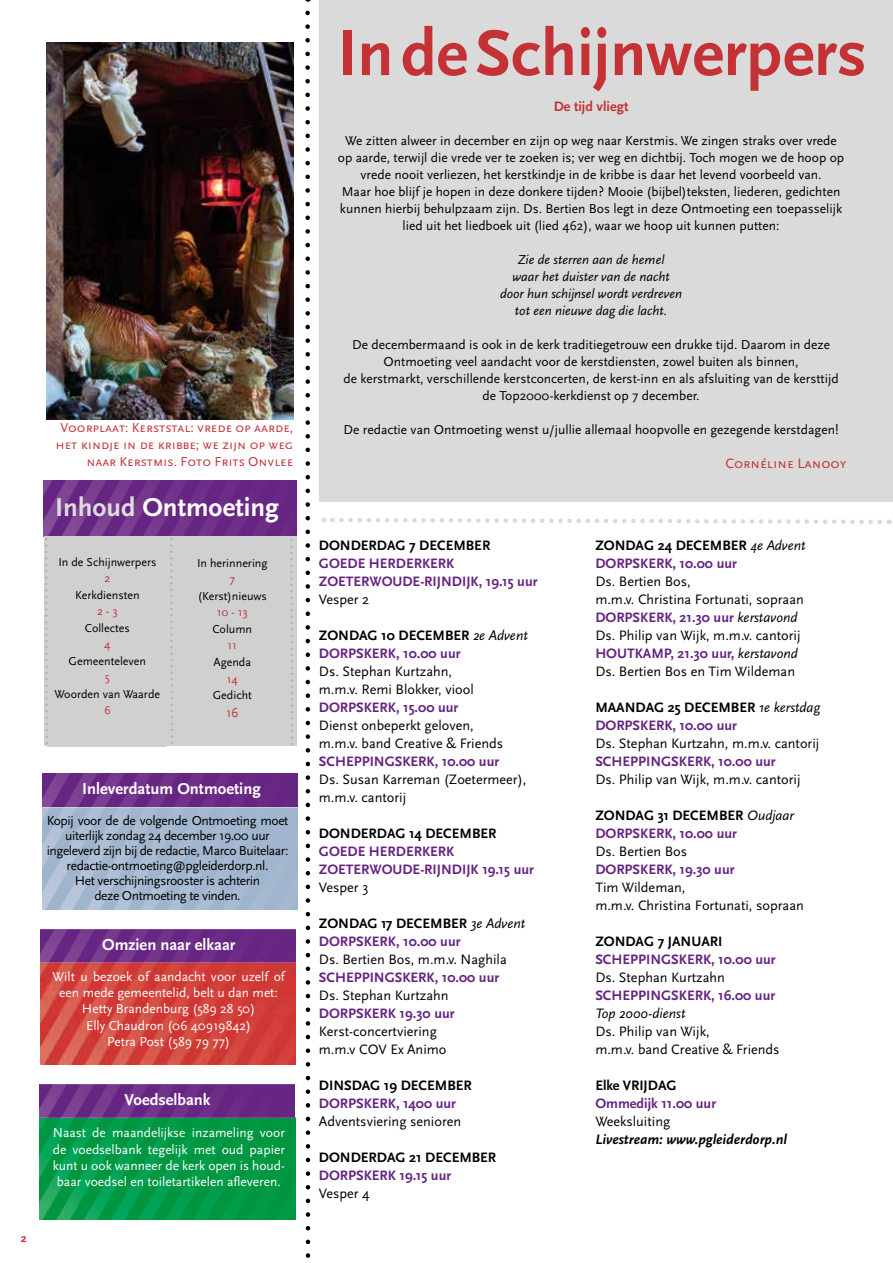
<style>
.page{position:relative;width:893px;height:1263px;background:#fff}
.page>*{position:absolute;margin:0;border:0;box-sizing:border-box;transform-origin:0 0}
.t1{font:700 67.5px "Scala Sans Pro";color:#c43236}
.t2{font:700 27px "Scala Sans Pro";color:#fff}
.t3{font:700 16.5px "Scala Sans Pro";color:#fff}
.t4{font:14.25px/18px "Scala Sans Pro";color:#000}
.t5{font:700 14.25px/18px "Scala Sans Pro";color:#662383}
.t6{font:700 14.25px "Scala Sans Pro";color:#000}
.t7{font:italic 700 14.25px "Scala Sans Pro";color:#000}
.t8{font:14.25px "Scala Sans Caps";color:#c43236}
.t9{font:italic 14.25px "Scala Sans Pro";color:#000}
.t10{font:700 14.25px "Scala Sans Pro";color:#c43236}
.t11{font:13.5px/17px "Scala Sans Pro";color:#000;text-align:center}
.t12{font:13.5px/16.2px "Scala Sans Pro";color:#fff;text-align:justify}
.t13{font:13.5px/15px "Scala Sans Pro";letter-spacing:-.03em;color:#000;text-align:center}
.t14{font:italic 13.5px/17px "Scala Sans Pro";color:#000;text-align:center}
.t15{font:13.5px/17.2px "Scala Sans Caps";color:#c43236;text-align:right}
.t16{font:13.5px "Scala Sans Pro";color:#c43236}
.t17{font:12px "Scala Sans Pro";color:#000}
.t18{font:12px "Scala Sans Pro";color:#c43236}
.t19{font:700 12px "Scala Sans Pro";color:#c43236}
.s1{color:#dfdcdb}
.s2{color:#000}
.s3{font-weight:400;font-style:italic;color:#000}
.s4{font-weight:700;color:#662383}
.s5{font-style:italic}
</style>
<div class="page">
<div style="left:319px;top:0;width:574px;height:502px;background:#dadada"></div>
<img style="left:42px;top:774px;width:256px;height:136px">
<svg style="left:323px;top:518px;width:567px;height:6px"></svg>
<svg style="left:305px;top:13px;width:5px;height:1245px"></svg>
<img style="left:44px;top:481px;width:253px;height:55px">
<div style="left:44px;top:536px;width:252px;height:209px;background:#d0d0d0"></div>
<div style="left:48px;top:539px;width:119px;height:208px;background:#d0d0d0"></div>
<div style="left:177px;top:540px;width:111px;height:206px;background:#d0d0d0"></div>
<svg style="left:45px;top:538px;width:3px;height:206px"></svg>
<svg style="left:170px;top:538px;width:3px;height:206px"></svg>
<svg style="left:290px;top:539px;width:3px;height:206px"></svg>
<img style="left:40px;top:929px;width:256px;height:135px">
<img style="left:40px;top:1084px;width:255px;height:135px">
<img style="left:46px;top:43px;width:247px;height:377px">
<p class="t15" style="left:56px;top:419px;width:239px">Voorplaat: Kerststal: vrede op aarde, het kindje in de kribbe; we zijn op weg naar Kerstmis. Foto Frits Onvlee</p>
<h2 class="t2" style="left:55px;top:492px;width:225px"><span class="s1">Inhoud</span> Ontmoeting</h2>
<p class="t17" style="left:58px;top:555px;width:100px">In de Schijnwerpers</p>
<p class="t18" style="left:104px;top:571px;width:7px">2</p>
<p class="t17" style="left:75px;top:588px;width:66px">Kerkdiensten</p>
<p class="t18" style="left:97px;top:604px;width:22px">2 - 3</p>
<p class="t17" style="left:85px;top:621px;width:46px">Collectes</p>
<p class="t18" style="left:104px;top:637px;width:8px">4</p>
<p class="t17" style="left:69px;top:654px;width:79px">Gemeenteleven</p>
<p class="t18" style="left:105px;top:670px;width:6px">5</p>
<p class="t17" style="left:55px;top:687px;width:107px">Woorden van Waarde</p>
<p class="t18" style="left:104px;top:703px;width:8px">6</p>
<p class="t17" style="left:197px;top:556px;width:72px">In herinnering</p>
<p class="t18" style="left:230px;top:573px;width:7px">7</p>
<p class="t17" style="left:198px;top:589px;width:71px">(Kerst)nieuws</p>
<p class="t18" style="left:217px;top:606px;width:32px">10 - 13</p>
<p class="t17" style="left:213px;top:622px;width:41px">Column</p>
<p class="t18" style="left:228px;top:639px;width:11px">11</p>
<p class="t17" style="left:214px;top:655px;width:39px">Agenda</p>
<p class="t18" style="left:227px;top:672px;width:12px">14</p>
<p class="t17" style="left:213px;top:688px;width:41px">Gedicht</p>
<p class="t16" style="left:226px;top:705px;width:14px">16</p>
<p class="t19" style="left:21px;top:1231px;width:7px">2</p>
<p class="t3" style="left:82px;top:779px;width:180px">Inleverdatum Ontmoeting</p>
<p class="t13" style="left:47px;top:813px;width:243px">Kopij voor de de volgende Ontmoeting moet uiterlijk zondag 24 december 19.00 uur ingeleverd zijn bij de redactie, Marco Buitelaar: redactie-ontmoeting@pgleiderdorp.nl.<br>Het verschijningsrooster is achterin<br>deze Ontmoeting te vinden.</p>
<p class="t3" style="left:102px;top:935px;width:135px">Omzien naar elkaar</p>
<p class="t12" style="left:53px;top:968px;width:234px;text-align:center">Wilt u bezoek of aandacht voor uzelf of een mede gemeentelid, belt u dan met:<br>Hetty Brandenburg (589 28 50)<br>Elly Chaudron (06 40919842)<br>Petra Post (589 79 77)</p>
<p class="t3" style="left:124px;top:1090px;width:88px">Voedselbank</p>
<p class="t12" style="left:53px;top:1125px;width:234px">Naast de maandelijkse inzameling voor de voedselbank tegelijk met oud papier kunt u ook wanneer de kerk open is houd&shy;baar voedsel en toiletartikelen afleveren.</p>
<p class="t12" style="left:54px;top:1130px;width:234px">Naast de maandelijkse inzameling voor de voedselbank tegelijk met oud papier kunt u ook wanneer de kerk open is houd&shy;baar voedsel en toiletartikelen afleveren.</p>
<h1 class="t1" style="left:337px;top:14px;width:531px">In de Schijnwerpers</h1>
<p class="t10" style="left:554px;top:98px;width:76px">De tijd vliegt</p>
<p class="t11" style="left:338px;top:132px;width:508px">We zitten alweer in december en zijn op weg naar Kerstmis. We zingen straks over vrede op aarde, terwijl die vrede ver te zoeken is; ver weg en dichtbij. Toch mogen we de hoop op vrede nooit verliezen, het kerstkindje in de kribbe is daar het levend voorbeeld van.<br>Maar hoe blijf je hopen in deze donkere tijden? Mooie (bijbel)teksten, liederen, gedichten kunnen hierbij behulpzaam zijn. Ds. Bertien Bos legt in deze Ontmoeting een toepasselijk lied uit het liedboek uit (lied 462), waar we hoop uit kunnen putten:</p>
<p class="t14" style="left:500px;top:251px;width:183px">Zie de sterren aan de hemel<br>waar het duister van de nacht door hun schijnsel wordt verdreven tot een nieuwe dag die lacht.</p>
<p class="t11" style="left:343px;top:336px;width:497px">De decembermaand is ook in de kerk traditiegetrouw een drukke tijd. Daarom in deze Ontmoeting veel aandacht voor de kerstdiensten, zowel buiten als binnen,<br>de kerstmarkt, verschillende kerstconcerten, de kerst-inn en als afsluiting van de kersttijd de Top2000-kerkdienst op 7 december.</p>
<p class="t11" style="left:344px;top:421px;width:497px">De redactie van Ontmoeting wenst u/jullie allemaal hoopvolle en gezegende kerstdagen!</p>
<p class="t8" style="left:725px;top:456px;width:123px">Cornéline Lanooy</p>
<p class="t6" style="left:319px;top:538px;width:173px">DONDERDAG 7 DECEMBER</p>
<p class="t5" style="left:319px;top:555px;width:220px">GOEDE HERDERKERK<br>ZOETERWOUDE-RIJNDIJK, 19.15 uur</p>
<p class="t4" style="left:319px;top:591px;width:52px">Vesper 2</p>
<p class="t5" style="left:319px;top:627px;width:210px"><span class="s2">ZONDAG 10 DECEMBER</span> <span class="s3">2e Advent<br></span>DORPSKERK, 10.00 uur</p>
<p class="t4" style="left:319px;top:663px;width:156px">Ds. Stephan Kurtzahn, m.m.v. Remi Blokker, viool</p>
<p class="t5" style="left:319px;top:699px;width:141px">DORPSKERK, 15.00 uur</p>
<p class="t4" style="left:319px;top:717px;width:186px">Dienst onbeperkt geloven, m.m.v. band Creative &amp; Friends</p>
<p class="t5" style="left:319px;top:753px;width:182px">SCHEPPINGSKERK, 10.00 uur</p>
<p class="t4" style="left:319px;top:771px;width:209px">Ds. Susan Karreman (Zoetermeer), m.m.v. cantorij</p>
<p class="t6" style="left:319px;top:826px;width:179px">DONDERDAG 14 DECEMBER</p>
<p class="t5" style="left:319px;top:843px;width:217px">GOEDE HERDERKERK<br>ZOETERWOUDE-RIJNDIJK 19.15 uur</p>
<p class="t4" style="left:319px;top:879px;width:51px">Vesper 3</p>
<p class="t5" style="left:319px;top:915px;width:208px"><span class="s2">ZONDAG 17 DECEMBER</span> <span class="s3">3e Advent<br></span>DORPSKERK, 10.00 uur</p>
<p class="t4" style="left:319px;top:951px;width:189px">Ds. Bertien Bos, m.m.v. Naghila</p>
<p class="t5" style="left:319px;top:969px;width:182px">SCHEPPINGSKERK, 10.00 uur</p>
<p class="t4" style="left:319px;top:987px;width:131px">Ds. Stephan Kurtzahn</p>
<p class="t5" style="left:319px;top:1005px;width:137px">DORPSKERK 19.30 uur</p>
<p class="t4" style="left:319px;top:1023px;width:129px">Kerst-concertviering m.m.v COV Ex Animo</p>
<p class="t6" style="left:319px;top:1078px;width:154px">DINSDAG 19 DECEMBER</p>
<p class="t5" style="left:319px;top:1095px;width:139px">DORPSKERK, 1400 uur</p>
<p class="t4" style="left:319px;top:1113px;width:144px">Adventsviering senioren</p>
<p class="t6" style="left:319px;top:1150px;width:179px">DONDERDAG 21 DECEMBER</p>
<p class="t5" style="left:319px;top:1167px;width:134px">DORPSKERK 19.15 uur</p>
<p class="t4" style="left:319px;top:1185px;width:52px">Vesper 4</p>
<p class="t5" style="left:595px;top:537px;width:212px"><span class="s2">ZONDAG 24 DECEMBER</span> <span class="s3">4e Advent<br></span>DORPSKERK, 10.00 uur</p>
<p class="t4" style="left:595px;top:573px;width:210px">Ds. Bertien Bos,<br>m.m.v. Christina Fortunati, sopraan<br><span class="s4">DORPSKERK, 21.30 uur</span> <span class="s5">kerstavond<br></span>Ds. Philip van Wijk, m.m.v. cantorij<br><span class="s4">HOUTKAMP, 21.30 uur,</span> <span class="s5">kerstavond<br></span>Ds. Bertien Bos en Tim Wildeman</p>
<p class="t5" style="left:595px;top:699px;width:226px"><span class="s2">MAANDAG 25 DECEMBER</span> <span class="s3">1e kerstdag<br></span>DORPSKERK, 10.00 uur</p>
<p class="t4" style="left:595px;top:735px;width:226px">Ds. Stephan Kurtzahn, m.m.v. cantorij</p>
<p class="t5" style="left:595px;top:753px;width:182px">SCHEPPINGSKERK, 10.00 uur</p>
<p class="t4" style="left:595px;top:771px;width:207px">Ds. Philip van Wijk, m.m.v. cantorij</p>
<p class="t5" style="left:595px;top:807px;width:200px"><span class="s2">ZONDAG 31 DECEMBER</span> <span class="s3">Oudjaar<br></span>DORPSKERK, 10.00 uur</p>
<p class="t4" style="left:595px;top:843px;width:93px">Ds. Bertien Bos</p>
<p class="t5" style="left:595px;top:861px;width:141px">DORPSKERK, 19.30 uur</p>
<p class="t4" style="left:595px;top:879px;width:210px">Tim Wildeman,<br>m.m.v. Christina Fortunati, sopraan</p>
<p class="t6" style="left:595px;top:933px;width:129px">ZONDAG 7 JANUARI</p>
<p class="t5" style="left:595px;top:951px;width:182px">SCHEPPINGSKERK, 10.00 uur</p>
<p class="t4" style="left:595px;top:969px;width:131px">Ds. Stephan Kurtzahn</p>
<p class="t5" style="left:595px;top:987px;width:181px">SCHEPPINGSKERK, 16.00 uur</p>
<p class="t9" style="left:595px;top:1005px;width:92px">Top 2000-dienst</p>
<p class="t4" style="left:595px;top:1023px;width:186px">Ds. Philip van Wijk,<br>m.m.v. band Creative &amp; Friends</p>
<p class="t6" style="left:595px;top:1077px;width:83px">Elke VRIJDAG</p>
<p class="t5" style="left:595px;top:1095px;width:122px">Ommedijk 11.00 uur</p>
<p class="t4" style="left:595px;top:1113px;width:76px">Weeksluiting</p>
<p class="t7" style="left:595px;top:1131px;width:193px">Livestream: www.pgleiderdorp.nl</p>
</div>
